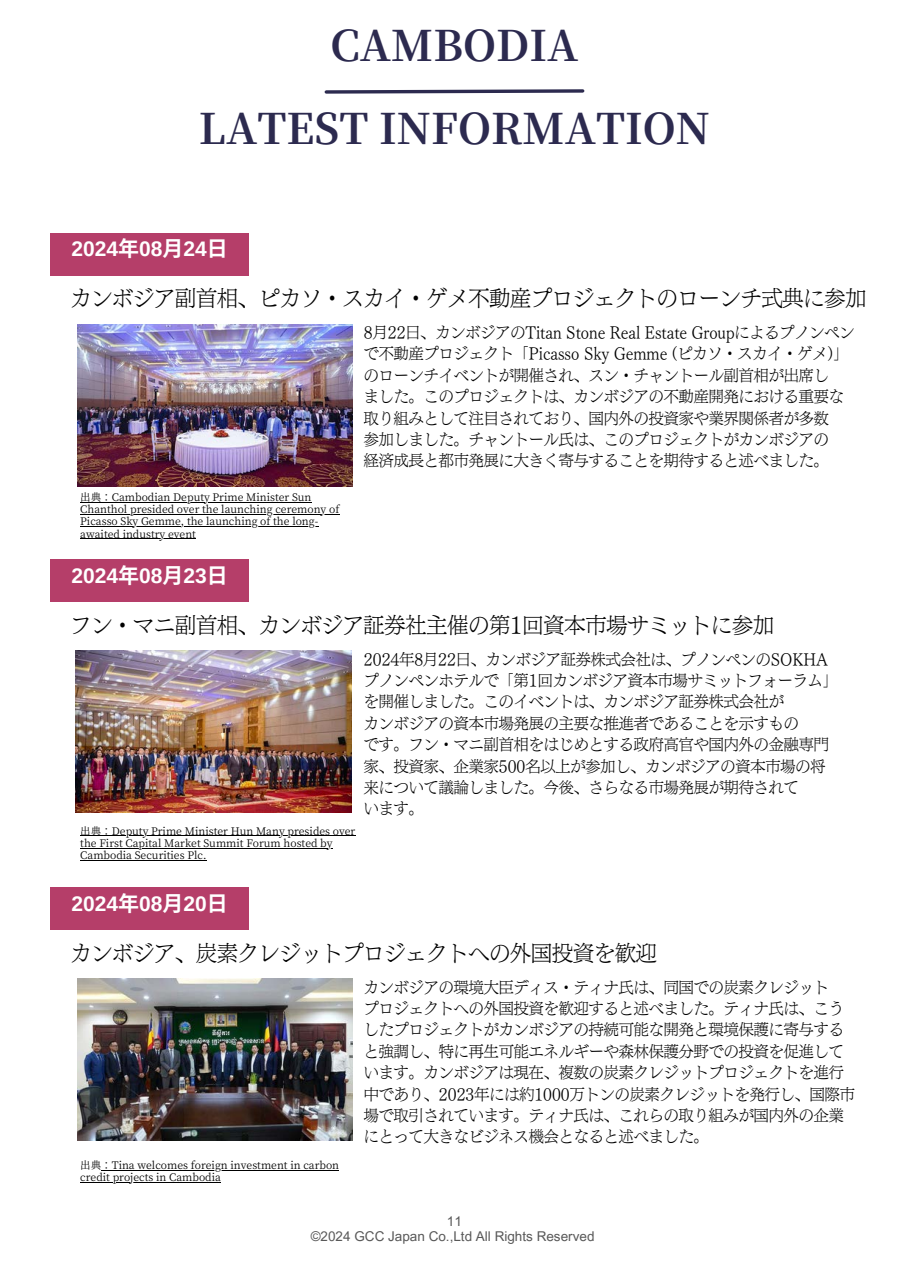
<style>
.page{position:relative;width:909px;height:1262px;background:#fff}
.page>*{position:absolute;margin:0;border:0;box-sizing:border-box;transform-origin:0 0}
.t1{font:42px "Gen Ryu Min TW B";color:#2c2a4f}
.t2{font:21px "Canva Tsuku News Min Pr 6 N L";color:#000}
.t3{font:700 21px "Arimo";color:#fff}
.t4{font:15px/21.3px "Canva Tsuku News Min Pr 6 N L";color:#000}
.t5{font:13.5px "Arial MT Pro";color:#585858}
.t6{font:10.5px/12.3px "Gen Ryu Min TW R";color:#000}
.s1{font-family:"Noto Sans CJ Ksc"}
</style>
<div class="page">
<svg style="left:324px;top:89px;width:261px;height:5px"></svg>
<div style="left:50px;top:559px;width:199px;height:43px;background:#b53e69"></div>
<div style="left:50px;top:232px;width:199px;height:43px;background:#b53e69"></div>
<img style="left:77px;top:324px;width:276px;height:162px">
<div style="left:50px;top:887px;width:199px;height:43px;background:#b53e69"></div>
<img style="left:77px;top:978px;width:276px;height:161px">
<img style="left:76px;top:650px;width:275px;height:162px">
<hr style="left:80px;top:835px;width:275px;height:1px;background:#000">
<hr style="left:80px;top:847px;width:253px;height:1px;background:#000">
<hr style="left:80px;top:859px;width:126px;height:1px;background:#000">
<hr style="left:80px;top:501px;width:232px;height:1px;background:#000">
<hr style="left:80px;top:514px;width:259px;height:1px;background:#000">
<hr style="left:80px;top:526px;width:238px;height:1px;background:#000">
<hr style="left:80px;top:538px;width:116px;height:1px;background:#000">
<hr style="left:101px;top:1169px;width:238px;height:1px;background:#000">
<hr style="left:80px;top:1181px;width:141px;height:1px;background:#000">
<h1 class="t1" style="left:331px;top:24px;width:249px">CAMBODIA</h1>
<h1 class="t1" style="left:199px;top:107px;width:513px">LATEST INFORMATION</h1>
<h3 class="t3" style="left:71px;top:237px;width:151px">2024<span class="s1">年</span>08<span class="s1">月</span> 24<span class="s1">日</span></h3>
<h5 class="t2" style="left:70px;top:288px;width:798px">カンボジア副首相、ピカソ・スカイ・ゲメ不動産プロジェクトのローンチ式典に参加</h5>
<p class="t6" style="left:80px;top:490px;width:233px">出典：Cambodian Deputy Prime Minister Sun</p>
<p class="t6" style="left:80px;top:503px;width:261px">Chanthol presided over the launching ceremony of</p>
<h5 class="t6" style="left:80px;top:515px;width:240px">Picasso Sky Gemme, the launching of the long&shy;awaited industry event</h5>
<h2 class="t3" style="left:71px;top:564px;width:151px">2024<span class="s1">年</span>08<span class="s1">月</span> 23<span class="s1">日</span></h2>
<p class="t4" style="left:364px;top:321px;width:492px">8月 22日、カンボジアのTitan Stone Real Estate Groupによるプノンペンで不動産プロジェクト「Picasso Sky Gemme (ピカソ・スカイ・ゲメ)」のローンチイベントが開催され、スン・チャントール副首相が出席し<br>ました。このプロジェクトは、カンボジアの不動産開発における重要な取り組みとして注目されており、国内外の投資家や業界関係者が多数<br>参加しました。チャントール氏は、このプロジェクトがカンボジアの<br>経済成長と都市発展に大きく寄与することを期待すると述べました。</p>
<h4 class="t2" style="left:70px;top:614px;width:705px">フン・マニ副首相、カンボジア証券社主催の第1回資本市場サミットに参加</h4>
<h2 class="t6" style="left:80px;top:824px;width:277px">出典：Deputy Prime Minister Hun Many presides over</h2>
<h3 class="t6" style="left:80px;top:836px;width:254px">the First Capital Market Summit Forum hosted by<br>Cambodia Securities Plc.</h3>
<p class="t4" style="left:364px;top:648px;width:475px">2024年8月 22日、カンボジア証券株式会社は、プノンペンのSOKHAプノンペンホテルで「第1回カンボジア資本市場サミットフォーラム」を開催しました。このイベントは、カンボジア証券株式会社が<br>カンボジアの資本市場発展の主要な推進者であることを示すもの<br>です。フン・マニ副首相をはじめとする政府高官や国内外の金融専門家、投資家、企業家500名以上が参加し、カンボジアの資本市場の将来について議論しました。今後、さらなる市場発展が期待されて<br>います。</p>
<p class="t3" style="left:71px;top:891px;width:151px">2024<span class="s1">年</span>08<span class="s1">月</span> 20<span class="s1">日</span></p>
<h2 class="t2" style="left:70px;top:942px;width:588px">カンボジア、炭素クレジットプロジェクトへの外国投資を歓迎</h2>
<p class="t6" style="left:80px;top:1158px;width:260px">出典：Tina welcomes foreign investment in carbon credit projects in Cambodia</p>
<p class="t4" style="left:364px;top:976px;width:492px">カンボジアの環境大臣ディス・ティナ氏は、同国での炭素クレジット<br>プロジェクトへの外国投資を歓迎すると述べました。ティナ氏は、こうしたプロジェクトがカンボジアの持続可能な開発と環境保護に寄与すると強調し、特に再生可能エネルギーや森林保護分野での投資を促進しています。カンボジアは現在、複数の炭素クレジットプロジェクトを進行中であり、2023年には約1000万トンの炭素クレジットを発行し、国際市場で取引されています。ティナ氏は、これらの取り組みが国内外の企業にとって大きなビジネス機会となると述べました。</p>
<p class="t5" style="left:447px;top:1215px;width:17px">11</p>
<h3 class="t5" style="left:311px;top:1231px;width:285px">©️2024 GCC Japan Co.,Ltd All Rights Reserved</h3>
</div>
